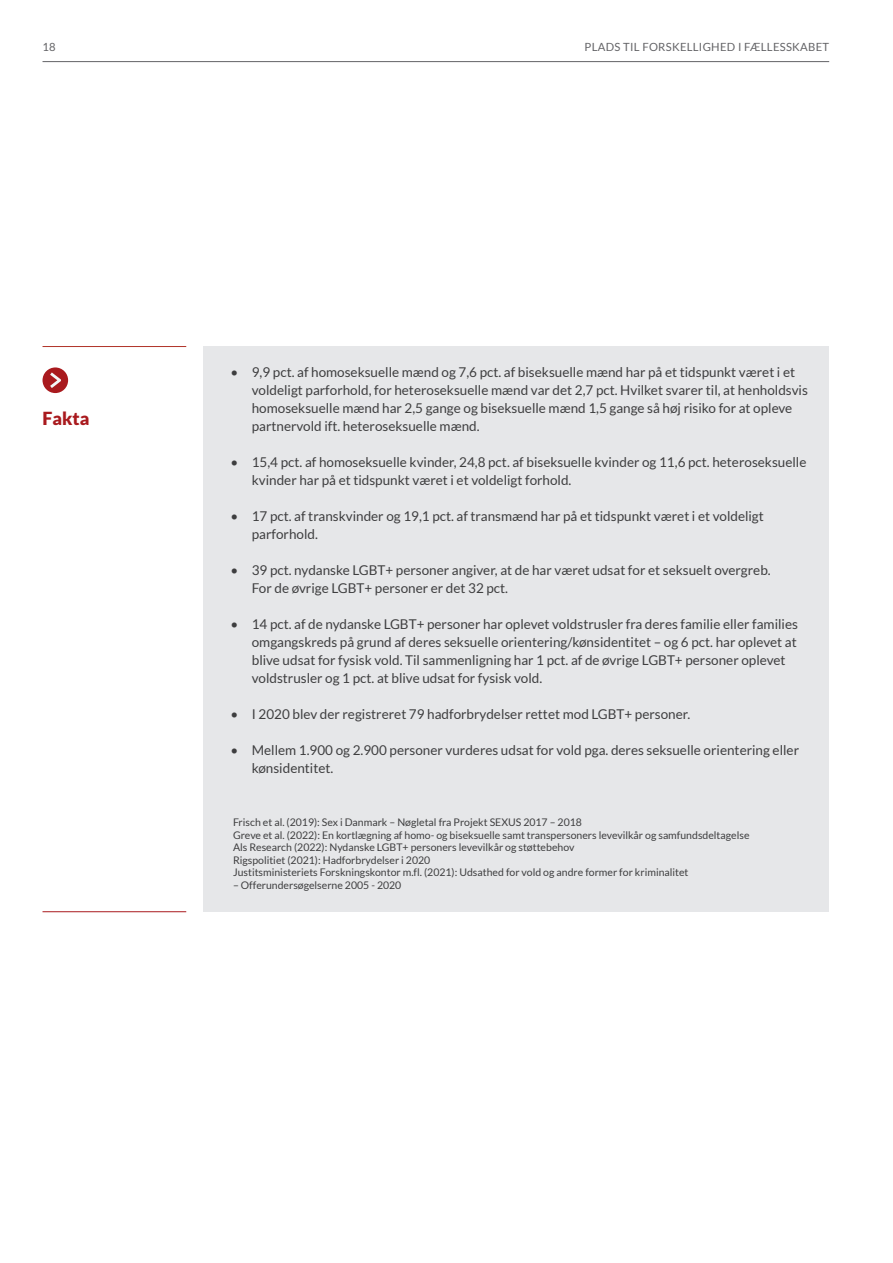
<style>
.page{position:relative;width:893px;height:1263px;background:#fff}
.page>*{position:absolute;margin:0;border:0;box-sizing:border-box;transform-origin:0 0}
.t1{font:900 18px "Lato";color:#a91a1e}
.t2{font:13.5px/18px "Lato";color:#3e3e3f}
.t3{font:11.25px "Lato";letter-spacing:.025em;color:#636366}
.t4{font:10.5px "Lato";color:#3e3e3f}
</style>
<div class="page">
<hr style="left:43px;top:346px;width:143px;height:1px;background:#b03329">
<div style="left:43px;top:367px;width:25px;height:26px;background:#a91a1e;border-radius:50%"></div>
<svg style="left:50px;top:372px;width:11px;height:16px"></svg>
<hr style="left:43px;top:911px;width:143px;height:1px;background:#a91a1e">
<div style="left:203px;top:346px;width:626px;height:566px;background:#e6e7e9"></div>
<hr style="left:43px;top:61px;width:786px;height:1px;background:#636366">
<p class="t3" style="left:43px;top:41px;width:15px">18</p>
<p class="t3" style="left:585px;top:41px;width:246px">PLADS TIL FORSKELLIGHED I FÆLLESSKABET</p>
<p class="t1" style="left:43px;top:408px;width:48px">Fakta</p>
<p class="t2" style="left:252px;top:363px;width:558px;text-indent:-21px">• 9,9 pct. af homoseksuelle mænd og 7,6 pct. af biseksuelle mænd har på et tidspunkt været i et voldeligt parforhold, for heteroseksuelle mænd var det 2,7 pct. Hvilket svarer til, at henholdsvis homoseksuelle mænd har 2,5 gange og biseksuelle mænd 1,5 gange så høj risiko for at opleve partnervold ift. heteroseksuelle mænd.</p>
<p class="t2" style="left:252px;top:453px;width:556px;text-indent:-21px">• 15,4 pct. af homoseksuelle kvinder, 24,8 pct. af biseksuelle kvinder og 11,6 pct. heteroseksuelle kvinder har på et tidspunkt været i et voldeligt forhold.</p>
<p class="t2" style="left:252px;top:507px;width:514px;text-indent:-21px">• 17 pct. af transkvinder og 19,1 pct. af transmænd har på et tidspunkt været i et voldeligt parforhold.</p>
<p class="t2" style="left:252px;top:561px;width:520px;text-indent:-21px">• 39 pct. nydanske LGBT+ personer angiver, at de har været udsat for et seksuelt overgreb.<br>For de øvrige LGBT+ personer er det 32 pct.</p>
<p class="t2" style="left:252px;top:615px;width:548px;text-indent:-21px">• 14 pct. af de nydanske LGBT+ personer har oplevet voldstrusler fra deres familie eller families omgangskreds på grund af deres seksuelle orientering/kønsidentitet – og 6 pct. har oplevet at blive udsat for fysisk vold. Til sammenligning har 1 pct. af de øvrige LGBT+ personer oplevet voldstrusler og 1 pct. at blive udsat for fysisk vold.</p>
<p class="t2" style="left:231px;top:705px;width:461px">• I 2020 blev der registreret 79 hadforbrydelser rettet mod LGBT+ personer.</p>
<p class="t2" style="left:252px;top:741px;width:549px;text-indent:-21px">• Mellem 1.900 og 2.900 personer vurderes udsat for vold pga. deres seksuelle orientering eller kønsidentitet.</p>
<p class="t4" style="left:233px;top:816px;width:350px">Frisch et al. (2019): Sex i Danmark – Nøgletal fra Projekt SEXUS 2017 – 2018</p>
<p class="t4" style="left:233px;top:829px;width:518px">Greve et al. (2022): En kortlægning af homo- og biseksuelle samt transpersoners levevilkår og samfundsdeltagelse</p>
<p class="t4" style="left:233px;top:842px;width:343px">Als Research (2022): Nydanske LGBT+ personers levevilkår og støttebehov</p>
<p class="t4" style="left:233px;top:854px;width:199px">Rigspolitiet (2021): Hadforbrydelser i 2020</p>
<p class="t4" style="left:233px;top:867px;width:457px">Justitsministeriets Forskningskontor m.fl. (2021): Udsathed for vold og andre former for kriminalitet</p>
<p class="t4" style="left:233px;top:879px;width:170px">– Offerundersøgelserne 2005 - 2020</p>
</div>
